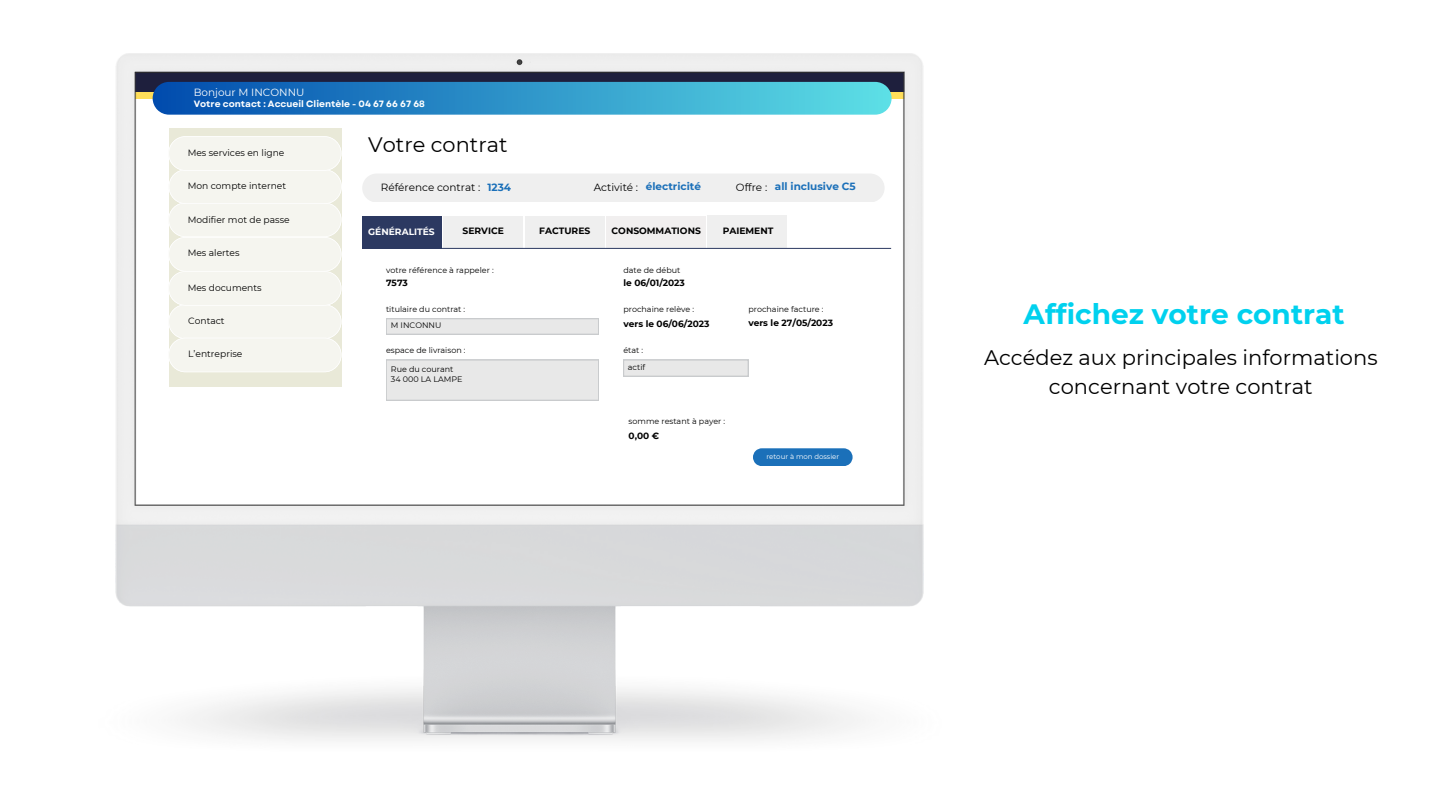
<style>
.page{position:relative;width:1440px;height:810px;background:#fff}
.page>*{position:absolute;margin:0;border:0;box-sizing:border-box;transform-origin:0 0}
.t1{font:700 28px "Montserrat";color:#00d1ee}
.t2{font:21px "Montserrat";color:#000}
.t3{font:20.9px "Montserrat";color:#000}
.t4{font:10.4px "Montserrat";color:#000}
.t5{font:700 10.4px "Montserrat";color:#1b70b9}
.t6{font:10.4px "Montserrat";color:#fff}
.t7{font:9.1px "Montserrat";color:#000}
.t8{font:700 9.1px "Garet";color:#fff}
.t9{font:700 9.1px "Montserrat";color:#000}
.t10{font:700 9.1px "Montserrat";color:#fff}
.t11{font:700 9px "Montserrat";color:#000}
.t12{font:8px "Montserrat";color:#000}
.t13{font:7px "Montserrat";color:#fff}
</style>
<div class="page">
<img style="left:115px;top:53px;width:809px;height:688px">
<p class="t6" style="left:194px;top:86px;width:112px">Bonjour M INCONNU</p>
<p class="t8" style="left:194px;top:97px;width:233px">Votre contact : Accueil Clientèle - 04 67 66 67 68</p>
<p class="t7" style="left:188px;top:147px;width:98px">Mes services en ligne</p>
<p class="t7" style="left:188px;top:180px;width:100px">Mon compte internet</p>
<p class="t7" style="left:188px;top:214px;width:103px">Modifier mot de passe</p>
<p class="t7" style="left:188px;top:248px;width:53px">Mes alertes</p>
<p class="t7" style="left:188px;top:282px;width:75px">Mes documents</p>
<p class="t7" style="left:188px;top:315px;width:38px">Contact</p>
<p class="t7" style="left:188px;top:348px;width:56px">L’entreprise</p>
<p class="t3" style="left:368px;top:132px;width:141px">Votre contrat</p>
<p class="t4" style="left:381px;top:181px;width:101px">Référence contrat :</p>
<p class="t5" style="left:487px;top:181px;width:25px">1234</p>
<p class="t4" style="left:594px;top:181px;width:46px">Activité :</p>
<p class="t5" style="left:646px;top:180px;width:57px">électricité</p>
<p class="t4" style="left:736px;top:181px;width:33px">Offre :</p>
<p class="t5" style="left:775px;top:180px;width:82px">all inclusive C5</p>
<p class="t10" style="left:368px;top:226px;width:68px">GÉNÉRALITÉS</p>
<p class="t9" style="left:463px;top:225px;width:43px">SERVICE</p>
<p class="t9" style="left:539px;top:226px;width:53px">FACTURES</p>
<p class="t9" style="left:612px;top:225px;width:91px">CONSOMMATIONS</p>
<p class="t9" style="left:723px;top:225px;width:52px">PAIEMENT</p>
<p class="t12" style="left:386px;top:265px;width:109px">votre référence à rappeler :</p>
<p class="t12" style="left:623px;top:265px;width:58px">date de début</p>
<p class="t12" style="left:623px;top:305px;width:72px">prochaine relève :</p>
<p class="t12" style="left:748px;top:305px;width:77px">prochaine facture :</p>
<p class="t11" style="left:386px;top:277px;width:23px">7573</p>
<p class="t11" style="left:623px;top:277px;width:63px">le 06/01/2023</p>
<p class="t11" style="left:623px;top:318px;width:88px">vers le 06/06/2023</p>
<p class="t11" style="left:748px;top:317px;width:86px">vers le 27/05/2023</p>
<p class="t12" style="left:386px;top:305px;width:81px">titulaire du contrat :</p>
<p class="t12" style="left:391px;top:320px;width:52px">M INCONNU</p>
<p class="t12" style="left:386px;top:345px;width:81px">espace de livraison :</p>
<p class="t12" style="left:623px;top:345px;width:21px">état :</p>
<p class="t12" style="left:391px;top:364px;width:64px">Rue du courant</p>
<p class="t12" style="left:391px;top:375px;width:73px">34 000 LA LAMPE</p>
<p class="t12" style="left:628px;top:362px;width:19px">actif</p>
<p class="t12" style="left:629px;top:416px;width:98px">somme restant à payer :</p>
<p class="t11" style="left:629px;top:430px;width:32px">0,00 €</p>
<p class="t13" style="left:766px;top:452px;width:74px">retour à mon dossier</p>
<p class="t1" style="left:1024px;top:297px;width:323px">Affichez votre contrat</p>
<p class="t2" style="left:984px;top:345px;width:395px">Accédez aux principales informations</p>
<p class="t2" style="left:1049px;top:374px;width:265px">concernant votre contrat</p>
</div>
